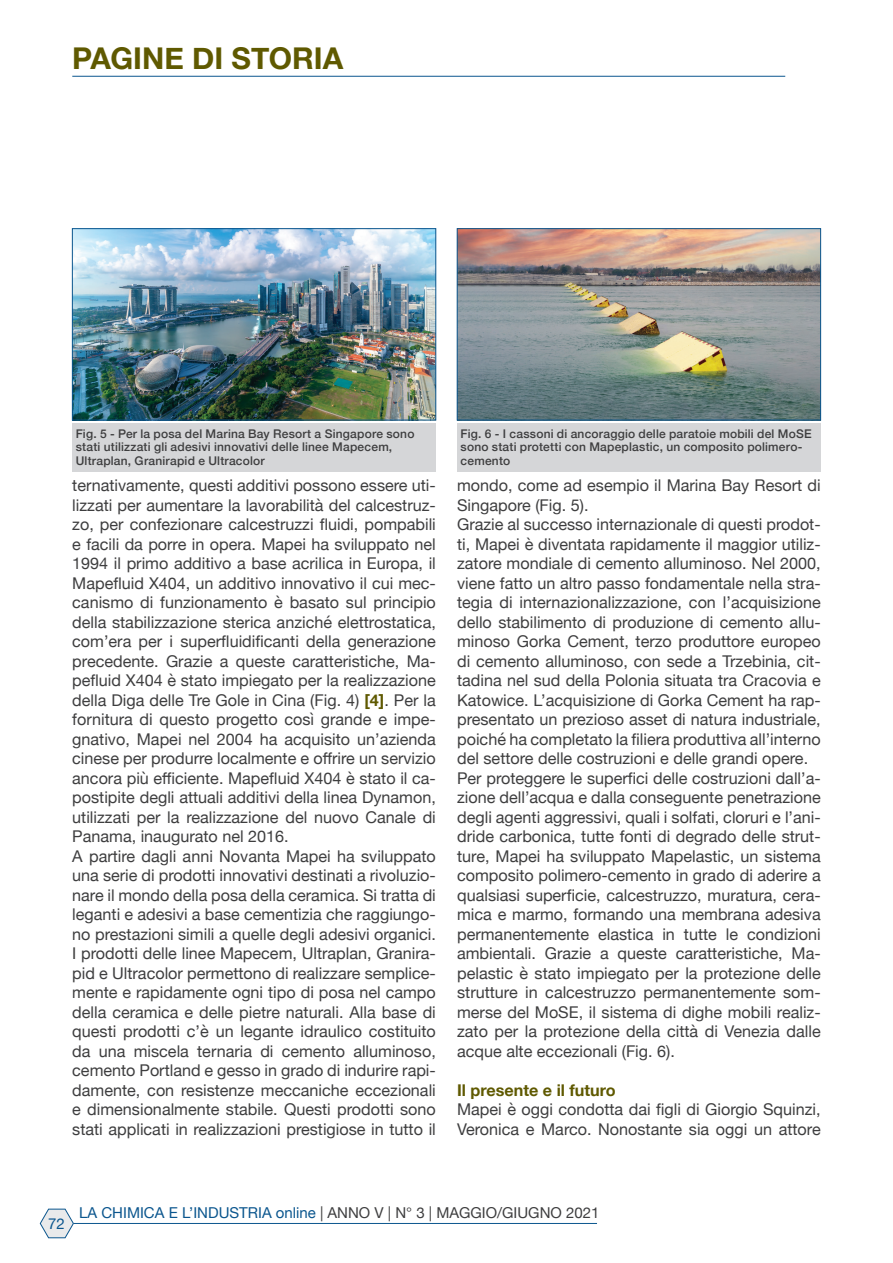
<style>
.page{position:relative;width:893px;height:1263px;background:#fff}
.page>*{position:absolute;margin:0;border:0;box-sizing:border-box;transform-origin:0 0}
.t1{font:700 30px "Helvetica Neue";color:#5f5900}
.t2{font:16.2px/19.5px "Helvetica Neue";color:#3e3e3f;text-align:justify}
.t3{font:700 16.2px "Helvetica Neue";color:#5f5900}
.t4{font:15px "Helvetica Neue";color:#3e3e3f}
.t5{font:15px "Helvetica Neue";color:#0b568e}
.Dida{font:500 12px/13.5px "Helvetica Neue";letter-spacing:.015em;color:#3e3e3f}
.s1{font-weight:700;color:#5f5900}
.s2{color:#0b568e}
</style>
<div class="page">
<hr style="left:72px;top:76px;width:713px;height:1px;background:#0b568e">
<svg style="left:40px;top:1209px;width:34px;height:29px"></svg>
<hr style="left:74px;top:1223px;width:523px;height:1px;background:#0b568e">
<img style="left:74px;top:231px;width:360px;height:187px">
<div style="left:72px;top:229px;width:364px;height:191px;border:1px solid #0b568e"></div>
<div style="left:72px;top:423px;width:364px;height:49px;background:#d5d6d8"></div>
<img style="left:459px;top:231px;width:360px;height:187px">
<div style="left:457px;top:229px;width:364px;height:191px;border:1px solid #0b568e"></div>
<div style="left:457px;top:423px;width:364px;height:49px;background:#d5d6d8"></div>
<h1 class="t1" style="left:72px;top:35px;width:273px">PAGINE DI STORIA</h1>
<p class="Dida" style="left:76px;top:426px;width:340px">Fig. 5 - Per la posa del Marina Bay Resort a Singapore sono stati utilizzati gli adesivi innovativi delle linee Mapecem,<br>Ultraplan, Granirapid e Ultracolor</p>
<p class="Dida" style="left:461px;top:426px;width:353px">Fig. 6 - I cassoni di ancoraggio delle paratoie mobili del MoSE sono stati protetti con Mapeplastic, un composito polimero&shy;cemento</p>
<p class="t2" style="left:72px;top:477px;width:365px">ternativamente, questi additivi possono essere uti&shy;lizzati per aumentare la lavorabilità del calcestruz&shy;zo, per confezionare calcestruzzi fluidi, pompabili e facili da porre in opera. Mapei ha sviluppato nel 1994 il primo additivo a base acrilica in Europa, il Mapefluid X404, un additivo innovativo il cui mec&shy;canismo di funzionamento è basato sul principio della stabilizzazione sterica anziché elettrostatica, com’era per i superfluidificanti della generazione precedente. Grazie a queste caratteristiche, Ma&shy;pefluid X404 è stato impiegato per la realizzazione della Diga delle Tre Gole in Cina (Fig. 4) <span class="s1">[4]</span>. Per la fornitura di questo progetto così grande e impe&shy;gnativo, Mapei nel 2004 ha acquisito un’azienda cinese per produrre localmente e offrire un servizio ancora più efficiente. Mapefluid X404 è stato il ca&shy;postipite degli attuali additivi della linea Dynamon, utilizzati per la realizzazione del nuovo Canale di Panama, inaugurato nel 2016.</p>
<p class="t2" style="left:72px;top:847px;width:365px">A partire dagli anni Novanta Mapei ha sviluppato una serie di prodotti innovativi destinati a rivoluzio&shy;nare il mondo della posa della ceramica. Si tratta di leganti e adesivi a base cementizia che raggiungo&shy;no prestazioni simili a quelle degli adesivi organici.<br>I prodotti delle linee Mapecem, Ultraplan, Granira&shy;pid e Ultracolor permettono di realizzare semplice&shy;mente e rapidamente ogni tipo di posa nel campo della ceramica e delle pietre naturali. Alla base di questi prodotti c’è un legante idraulico costituito da una miscela ternaria di cemento alluminoso, cemento Portland e gesso in grado di indurire rapi&shy;damente, con resistenze meccaniche eccezionali e dimensionalmente stabile. Questi prodotti sono stati applicati in realizzazioni prestigiose in tutto il</p>
<p class="t2" style="left:457px;top:477px;width:365px">mondo, come ad esempio il Marina Bay Resort di<br>Singapore (Fig. 5).</p>
<p class="t2" style="left:457px;top:516px;width:365px">Grazie al successo internazionale di questi prodot&shy;ti, Mapei è diventata rapidamente il maggior utiliz&shy;zatore mondiale di cemento alluminoso. Nel 2000, viene fatto un altro passo fondamentale nella stra&shy;tegia di internazionalizzazione, con l’acquisizione dello stabilimento di produzione di cemento allu&shy;minoso Gorka Cement, terzo produttore europeo di cemento alluminoso, con sede a Trzebinia, cit&shy;tadina nel sud della Polonia situata tra Cracovia e Katowice. L’acquisizione di Gorka Cement ha rap&shy;presentato un prezioso asset di natura industriale, poiché ha completato la filiera produttiva all’interno del settore delle costruzioni e delle grandi opere.</p>
<p class="t2" style="left:457px;top:769px;width:365px">Per proteggere le superfici delle costruzioni dall’a&shy;zione dell’acqua e dalla conseguente penetrazione degli agenti aggressivi, quali i solfati, cloruri e l’ani&shy;dride carbonica, tutte fonti di degrado delle strut&shy;ture, Mapei ha sviluppato Mapelastic, un sistema composito polimero-cemento in grado di aderire a qualsiasi superficie, calcestruzzo, muratura, cera&shy;mica e marmo, formando una membrana adesiva permanentemente elastica in tutte le condizioni ambientali. Grazie a queste caratteristiche, Ma&shy;pelastic è stato impiegato per la protezione delle strutture in calcestruzzo permanentemente som&shy;merse del MoSE, il sistema di dighe mobili realiz&shy;zato per la protezione della città di Venezia dalle acque alte eccezionali (Fig. 6).</p>
<p class="t3" style="left:457px;top:1077px;width:160px">Il presente e il futuro</p>
<p class="t2" style="left:457px;top:1101px;width:365px">Mapei è oggi condotta dai figli di Giorgio Squinzi,<br>Veronica e Marco. Nonostante sia oggi un attore</p>
<p class="t5" style="left:48px;top:1212px;width:18px">72</p>
<p class="t4" style="left:79px;top:1202px;width:522px"><span class="s2">LA CHIMICA E L’INDUSTRIA online</span> | ANNO V | N° 3 | MAGGIO/GIUGNO 2021</p>
</div>
